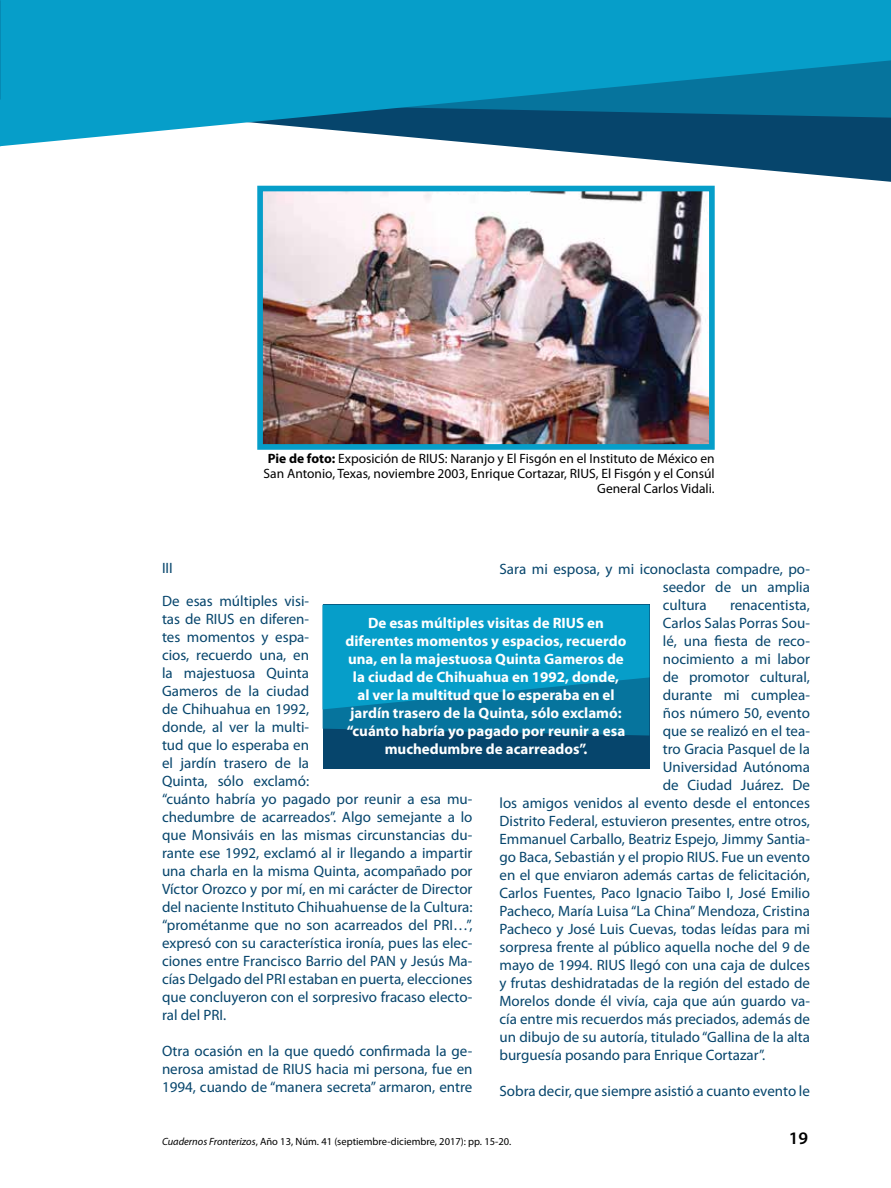
<style>
.page{position:relative;width:891px;height:1188px;background:#fff}
.page>*{position:absolute;margin:0;border:0;box-sizing:border-box;transform-origin:0 0}
.t1{font:600 17.7px "Myriad Pro";color:#000}
.t2{font:15px/18px "Myriad Pro";color:#06456c;text-align:justify}
.t3{font:700 15px/18px "Myriad Pro";color:#fff;text-align:center}
.t4{font:13.5px/15px "Myriad Pro";color:#000;text-align:right}
.t5{font:10.5px "Myriad Pro";color:#000}
.s1{font-weight:700}
.s2{font-style:italic}
</style>
<div class="page">
<img style="left:264px;top:193px;width:444px;height:250px">
<div style="left:257px;top:186px;width:458px;height:264px;border:6px solid #069ec9"></div>
<svg style="left:0;top:146px;width:891px;height:36px"></svg>
<svg style="left:0;top:0;width:891px;height:146px;background:#1191b9"></svg>
<div style="left:323px;top:605px;width:326px;height:164px;background:#06456c"></div>
<svg style="left:323px;top:709px;width:326px;height:27px;background:#066d95"></svg>
<svg style="left:323px;top:605px;width:326px;height:104px;background:#0697c2"></svg>
<p class="t4" style="left:264px;top:451px;width:453px"><span class="s1">Pie de foto:</span> Exposición de RIUS: Naranjo y El Fisgón en el Instituto de México en<br>San Antonio, Texas, noviembre 2003, Enrique Cortazar, RIUS, El Fisgón y el Consú l<br>General Carlos Vidali.</p>
<p class="t2" style="left:162px;top:559px;width:12px">III</p>
<p class="t2" style="left:162px;top:592px;width:312px;text-align:left">De esas múltiples visi-<br>tas de RIUS en diferen-<br>tes momentos y espa-<br>cios, recuerdo una, en<br>la majestuosa Quinta<br>Gameros de la ciudad<br>de Chihuahua en 1992,<br>donde, al ver la multi-<br>tud que lo esperaba en<br>el jardín trasero de la<br>Quinta, sólo exclamó:<br>“cuánto habría yo pagado por reunir a esa mu&shy;chedumbre de acarreados”. Algo semejante a lo que Monsiváis en las mismas circunstancias du&shy;rante ese 1992, exclamó al ir llegando a impartir una charla en la misma Quinta, acompañado por Víctor Orozco y por mí, en mi carácter de Director del naciente Instituto Chihuahuense de la Cultura: “prométanme que no son acarreados del PRI…”, expresó con su característica ironía, pues las elec&shy;ciones entre Francisco Barrio del PAN y Jesús Ma&shy;cías Delgado del PRI estaban en puerta, elecciones que concluyeron con el sorpresivo fracaso electo&shy;ral del PRI.</p>
<p class="t2" style="left:162px;top:1042px;width:312px">Otra ocasión en la que quedó confirmada la ge&shy;nerosa amistad de RIUS hacia mi persona, fue en 1994, cuando de “manera secreta” armaron, entre</p>
<p class="t2" style="left:663px;top:559px;width:149px;text-indent:-163px">Sara mi esposa, y mi iconoclasta compadre, po&shy;seedor de un amplia cultura</p>
<p class="t2" style="left:730px;top:595px;width:81px">renacentista,</p>
<p class="t2" style="left:663px;top:613px;width:149px">Carlos Salas Porras Sou-</p>
<p class="t2" style="left:663px;top:631px;width:149px">lé, una fiesta de reco-</p>
<p class="t2" style="left:663px;top:649px;width:149px">nocimiento a mi labor</p>
<p class="t2" style="left:663px;top:667px;width:149px">de promotor cultural,</p>
<p class="t2" style="left:663px;top:685px;width:149px">durante mi cumplea-</p>
<p class="t2" style="left:663px;top:703px;width:149px">ños número 50, evento</p>
<p class="t2" style="left:663px;top:721px;width:149px">que se realizó en el tea-</p>
<p class="t2" style="left:663px;top:739px;width:149px">tro Gracia Pasquel de la</p>
<p class="t2" style="left:663px;top:757px;width:149px">Universidad Autónoma</p>
<p class="t2" style="left:663px;top:775px;width:149px">de Ciudad Juárez. De</p>
<p class="t2" style="left:500px;top:793px;width:312px">los amigos venidos al evento desde el entonces</p>
<p class="t2" style="left:500px;top:811px;width:312px">Distrito Federal, estuvieron presentes, entre otros,</p>
<p class="t2" style="left:500px;top:829px;width:312px">Emmanuel Carballo, Beatriz Espejo, Jimmy Santia-</p>
<p class="t2" style="left:500px;top:847px;width:312px">go Baca, Sebastián y el propio RIUS. Fue un evento</p>
<p class="t2" style="left:500px;top:865px;width:312px">en el que enviaron además cartas de felicitación,</p>
<p class="t2" style="left:500px;top:883px;width:312px">Carlos Fuentes, Paco Ignacio Taibo I, José Emilio</p>
<p class="t2" style="left:500px;top:901px;width:312px">Pacheco, María Luisa “La China” Mendoza, Cristina</p>
<p class="t2" style="left:500px;top:919px;width:312px">Pacheco y José Luis Cuevas, todas leídas para mi</p>
<p class="t2" style="left:500px;top:937px;width:312px">sorpresa frente al público aquella noche del 9 de</p>
<p class="t2" style="left:500px;top:955px;width:312px">mayo de 1994. RIUS llegó con una caja de dulces</p>
<p class="t2" style="left:500px;top:973px;width:312px">y frutas deshidratadas de la región del estado de</p>
<p class="t2" style="left:500px;top:991px;width:312px">Morelos donde él vivía, caja que aún guardo va-</p>
<p class="t2" style="left:500px;top:1009px;width:312px">cía entre mis recuerdos más preciados, además de</p>
<p class="t2" style="left:500px;top:1027px;width:312px">un dibujo de su autoría, titulado “Gallina de la alta</p>
<p class="t2" style="left:500px;top:1045px;width:267px">burguesía posando para Enrique Cortazar”.</p>
<p class="t2" style="left:500px;top:1081px;width:312px">Sobra decir, que siempre asistió a cuanto evento le</p>
<p class="t3" style="left:346px;top:613px;width:282px">De esas múltiples visitas de RIUS en diferentes momentos y espacios, recuerdo una, en la majestuosa Quinta Gameros de la ciudad de Chihuahua en 1992, donde, al ver la multitud que lo esperaba en el jardín trasero de la Quinta, sólo exclamó: “cuánto habría yo pagado por reunir a esa muchedumbre de acarreados”.</p>
<p class="t5" style="left:162px;top:1135px;width:351px"><span class="s2">Cuadernos Fronterizos</span>, Año 13, Núm. 41 (septiembre-diciembre, 2017): pp. 15-20.</p>
<p class="t1" style="left:789px;top:1127px;width:21px">19</p>
</div>
